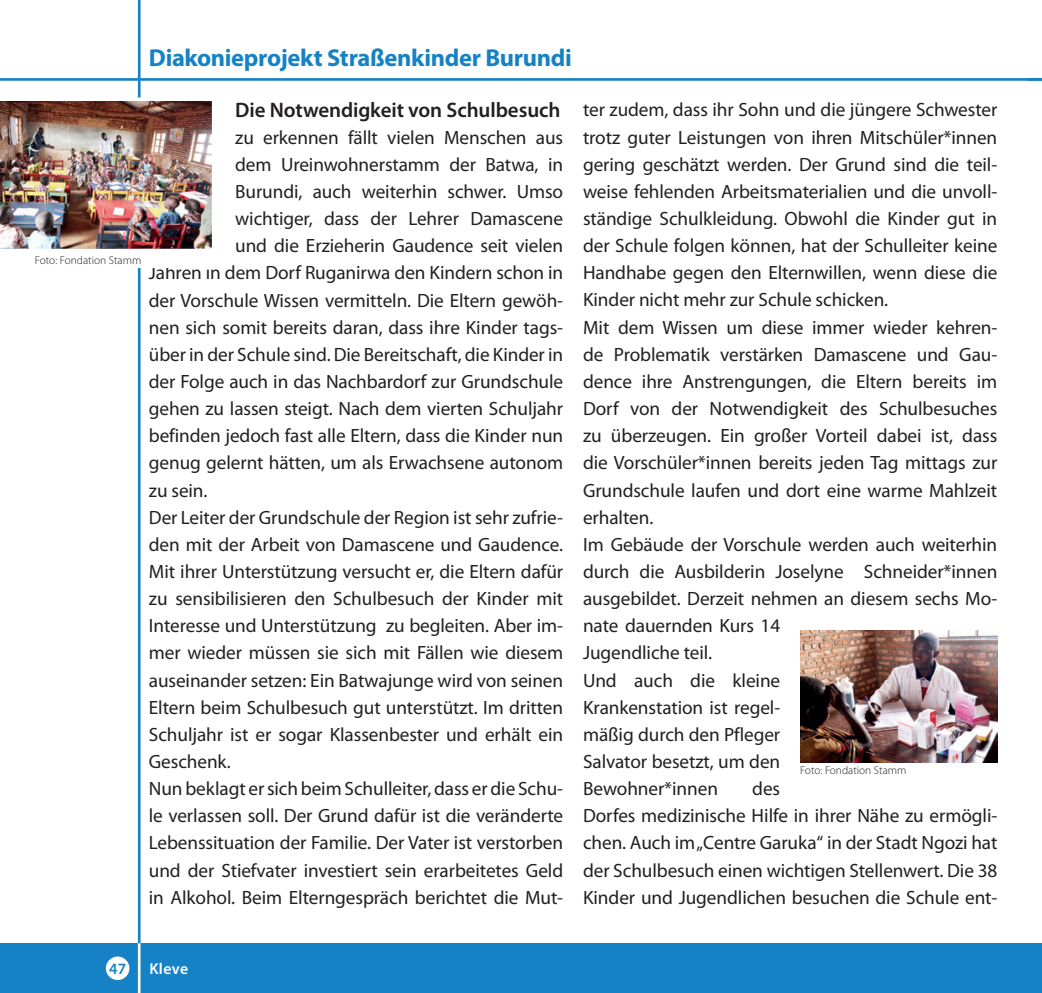
<style>
.page{position:relative;width:1042px;height:993px;background:#fff}
.page>*{position:absolute;margin:0;border:0;box-sizing:border-box;transform-origin:0 0}
.t1{font:700 24.5px "Myriad Pro";letter-spacing:-.015em;color:#1582c5}
.t2{font:600 21px "Myriad Pro";letter-spacing:-.005em;color:#231f20}
.t3{font:19.25px/27.1px "Myriad Pro";letter-spacing:-.005em;color:#231f20}
.t4{font:600 15.75px "Myriad Pro";letter-spacing:.025em;color:#fff}
.t5{font:600 15.75px "Myriad Pro";color:#1582c5}
.t6{font:300 11.38px "Myriad Pro";color:#231f20}
</style>
<div class="page">
<hr style="left:138px;top:0;width:3px;height:957px;background:#1582c5">
<hr style="left:0;top:78px;width:1042px;height:3px;background:#1582c5">
<div style="left:0;top:943px;width:1042px;height:49px;background:#1582c5"></div>
<hr style="left:138px;top:943px;width:2px;height:49px;background:#fff">
<div style="left:106px;top:956px;width:23px;height:23px;background:#fff;border-radius:50%"></div>
<img style="left:0;top:96px;width:212px;height:173px">
<img style="left:800px;top:630px;width:197px;height:131px">
<p class="t6" style="left:35px;top:254px;width:108px">Foto: Fondation Stamm</p>
<p class="t1" style="left:149px;top:41px;width:424px">Diakonieprojekt Straßenkinder Burundi</p>
<p class="t2" style="left:235px;top:96px;width:327px">Die Notwendigkeit von Schulbesuch</p>
<p class="t3" style="left:235px;top:123px;width:329px">zu erkennen fällt vielen Menschen aus</p>
<p class="t3" style="left:235px;top:150px;width:329px">dem Ureinwohnerstamm der Batwa, in</p>
<p class="t3" style="left:235px;top:177px;width:329px">Burundi, auch weiterhin schwer. Umso</p>
<p class="t3" style="left:235px;top:205px;width:329px">wichtiger, dass der Lehrer Damascene</p>
<p class="t3" style="left:235px;top:232px;width:329px">und die Erzieherin Gaudence seit vielen</p>
<p class="t3" style="left:149px;top:259px;width:416px">Jahren in dem Dorf Ruganirwa den Kindern schon in</p>
<p class="t3" style="left:149px;top:286px;width:416px">der Vorschule Wissen vermitteln. Die Eltern gewöh-</p>
<p class="t3" style="left:149px;top:313px;width:416px">nen sich somit bereits daran, dass ihre Kinder tags-</p>
<p class="t3" style="left:149px;top:340px;width:416px">über in der Schule sind. Die Bereitschaft, die Kinder in</p>
<p class="t3" style="left:149px;top:367px;width:416px">der Folge auch in das Nachbardorf zur Grundschule</p>
<p class="t3" style="left:149px;top:394px;width:416px">gehen zu lassen steigt. Nach dem vierten Schuljahr</p>
<p class="t3" style="left:149px;top:422px;width:416px">befinden jedoch fast alle Eltern, dass die Kinder nun</p>
<p class="t3" style="left:149px;top:449px;width:416px">genug gelernt hätten, um als Erwachsene autonom</p>
<p class="t3" style="left:149px;top:476px;width:60px">zu sein.</p>
<p class="t3" style="left:149px;top:503px;width:416px">Der Leiter der Grundschule der Region ist sehr zufrie-</p>
<p class="t3" style="left:149px;top:530px;width:416px">den mit der Arbeit von Damascene und Gaudence.</p>
<p class="t3" style="left:149px;top:557px;width:416px">Mit ihrer Unterstützung versucht er, die Eltern dafür</p>
<p class="t3" style="left:149px;top:584px;width:416px">zu sensibilisieren den Schulbesuch der Kinder mit</p>
<p class="t3" style="left:149px;top:611px;width:416px">Interesse und Unterstützung zu begleiten. Aber im-</p>
<p class="t3" style="left:149px;top:639px;width:416px">mer wieder müssen sie sich mit Fällen wie diesem</p>
<p class="t3" style="left:149px;top:666px;width:416px">auseinander setzen: Ein Batwajunge wird von seinen</p>
<p class="t3" style="left:149px;top:693px;width:416px">Eltern beim Schulbesuch gut unterstützt. Im dritten</p>
<p class="t3" style="left:149px;top:720px;width:416px">Schuljahr ist er sogar Klassenbester und erhält ein</p>
<p class="t3" style="left:149px;top:747px;width:83px">Geschenk.</p>
<p class="t3" style="left:149px;top:774px;width:416px">Nun beklagt er sich beim Schulleiter, dass er die Schu-</p>
<p class="t3" style="left:149px;top:801px;width:416px">le verlassen soll. Der Grund dafür ist die veränderte</p>
<p class="t3" style="left:149px;top:828px;width:416px">Lebenssituation der Familie. Der Vater ist verstorben</p>
<p class="t3" style="left:149px;top:856px;width:416px">und der Stiefvater investiert sein erarbeitetes Geld</p>
<p class="t3" style="left:149px;top:883px;width:416px">in Alkohol. Beim Elterngespräch berichtet die Mut-</p>
<p class="t3" style="left:583px;top:96px;width:416px">ter zudem, dass ihr Sohn und die jüngere Schwester trotz guter Leistungen von ihren Mitschüler*innen gering geschätzt werden. Der Grund sind die teil&shy;weise fehlenden Arbeitsmaterialien und die unvoll&shy;ständige Schulkleidung. Obwohl die Kinder gut in der Schule folgen können, hat der Schulleiter keine Handhabe gegen den Elternwillen, wenn diese die Kinder nicht mehr zur Schule schicken.<br>Mit dem Wissen um diese immer wieder kehren&shy;de Problematik verstärken Damascene und Gau&shy;dence ihre Anstrengungen, die Eltern bereits im Dorf von der Notwendigkeit des Schulbesuches zu überzeugen. Ein großer Vorteil dabei ist, dass die Vorschüler*innen bereits jeden Tag mittags zur Grundschule laufen und dort eine warme Mahlzeit erhalten.<br>Im Gebäude der Vorschule werden auch weiterhin durch die Ausbilderin Joselyne Schneider*innen ausgebildet. Derzeit nehmen an diesem sechs Mo&shy;nate dauernden Kurs 14<br>Jugendliche teil.<br>Und auch die kleine<br>Krankenstation ist regel-<br>mäßig durch den Pfleger<br>Salvator besetzt, um den<br>Bewohner*innen</p>
<p class="t6" style="left:800px;top:763px;width:108px">Foto: Fondation Stamm</p>
<p class="t3" style="left:583px;top:774px;width:416px;text-indent:169px">des<br>Dorfes medizinische Hilfe in ihrer Nähe zu ermögli&shy;chen. Auch im „Centre Garuka“ in der Stadt Ngozi hat der Schulbesuch einen wichtigen Stellenwert. Die 38<br>Kinder und Jugendlichen besuchen die Schule ent-</p>
<p class="t5" style="left:109px;top:958px;width:19px">47</p>
<p class="t4" style="left:149px;top:958px;width:40px">Kleve</p>
</div>
